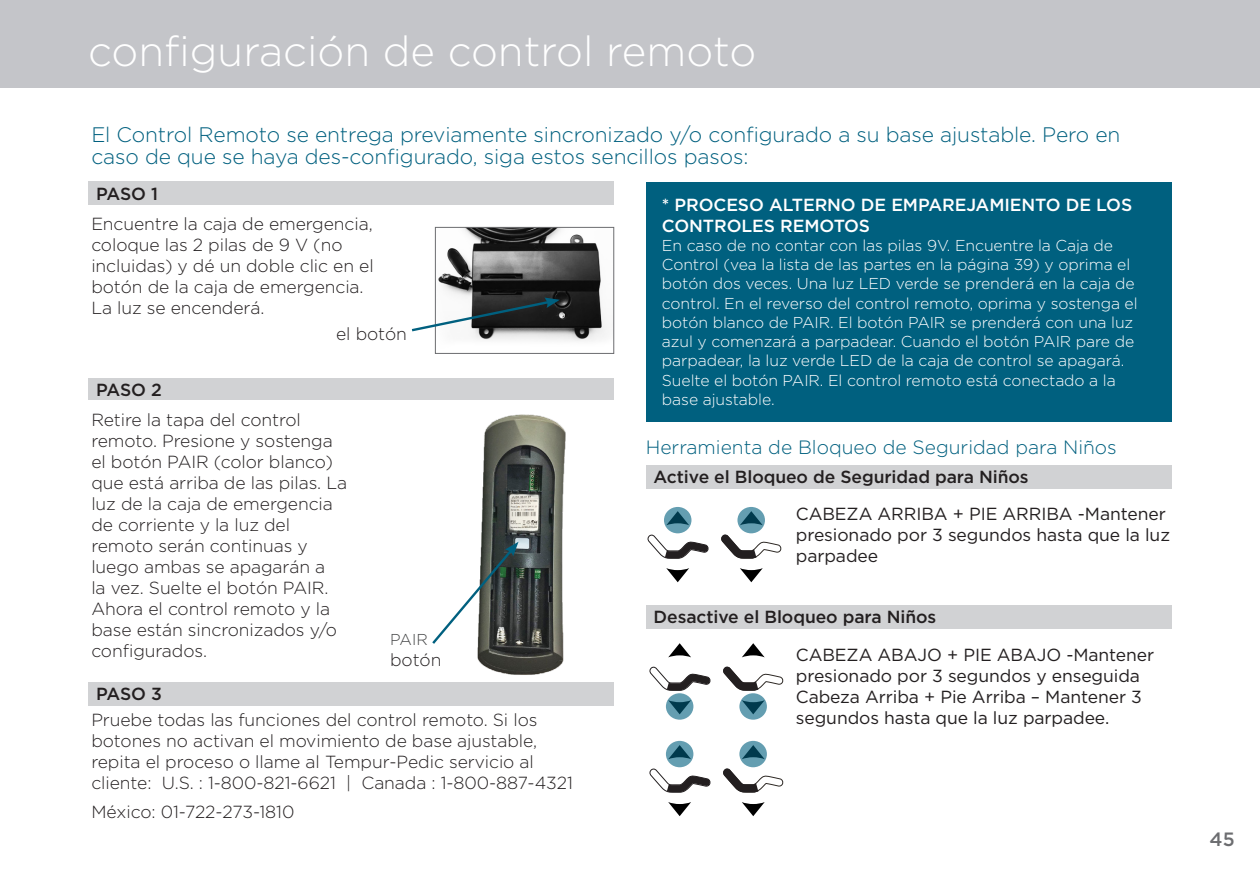
<style>
.page{position:relative;width:1260px;height:882px;background:#fff}
.page>*{position:absolute;margin:0;border:0;box-sizing:border-box;transform-origin:0 0}
.t1{font:300 42px "Gotham";color:#fff}
.Body{font:300 21px/22.8px "Gotham";letter-spacing:-.005em;color:#00607f}
.Intro_Subheader{font:300 19.25px "Gotham";color:#00607f}
.t2{font:500 19.25px "Gotham";color:#6c6d70}
.Body-2{font:300 17.5px/21px "Gotham";letter-spacing:-.005em;color:#231f20}
.Body-3{font:17.5px/21px "Gotham";letter-spacing:-.005em;color:#231f20}
.Step{font:500 17.5px "Gotham";letter-spacing:-.005em;color:#231f20}
.Alert{font:500 17.5px/21px "Gotham";letter-spacing:-.005em;color:#fff}
.Callout_Center{font:300 17.5px "Gotham";letter-spacing:-.005em;color:#231f20}
.Sub_Header{font:500 17.5px "Gotham";color:#231f20}
.Alert-2{font:300 15.75px/19.2px "Gotham";letter-spacing:-.005em;color:#fff}
.Callout_Center-2{font:300 15.75px "Gotham";color:#454647}
</style>
<div class="page">
<div style="left:0;top:0;width:1260px;height:88px;background:#c4c5c9"></div>
<div style="left:646px;top:182px;width:525px;height:240px;background:#00607f"></div>
<img style="left:477px;top:414px;width:89px;height:261px">
<div style="left:88px;top:182px;width:526px;height:23px;background:#d1d2d4"></div>
<div style="left:88px;top:379px;width:526px;height:21px;background:#d1d2d4"></div>
<div style="left:88px;top:682px;width:526px;height:24px;background:#d1d2d4"></div>
<svg style="left:432px;top:542px;width:87px;height:104px"></svg>
<img style="left:438px;top:229px;width:169px;height:112px">
<div style="left:435px;top:227px;width:179px;height:127px;border:1px solid #6c6d70"></div>
<svg style="left:411px;top:298px;width:149px;height:35px"></svg>
<div style="left:646px;top:465px;width:526px;height:23px;background:#d1d2d4"></div>
<div style="left:646px;top:605px;width:526px;height:24px;background:#d1d2d4"></div>
<svg style="left:666px;top:568px;width:23px;height:14px"></svg>
<svg style="left:668px;top:643px;width:23px;height:14px"></svg>
<svg style="left:668px;top:802px;width:23px;height:14px"></svg>
<svg style="left:648px;top:534px;width:61px;height:25px"></svg>
<svg style="left:650px;top:666px;width:61px;height:25px"></svg>
<svg style="left:650px;top:768px;width:61px;height:25px"></svg>
<svg style="left:740px;top:568px;width:23px;height:14px"></svg>
<svg style="left:742px;top:643px;width:23px;height:14px"></svg>
<svg style="left:742px;top:802px;width:23px;height:14px"></svg>
<svg style="left:721px;top:532px;width:61px;height:27px"></svg>
<svg style="left:723px;top:666px;width:61px;height:25px"></svg>
<svg style="left:723px;top:765px;width:61px;height:28px"></svg>
<svg style="left:664px;top:507px;width:27px;height:26px"></svg>
<svg style="left:666px;top:693px;width:27px;height:27px"></svg>
<svg style="left:666px;top:741px;width:27px;height:26px"></svg>
<svg style="left:737px;top:507px;width:28px;height:26px"></svg>
<svg style="left:739px;top:693px;width:28px;height:27px"></svg>
<svg style="left:739px;top:741px;width:28px;height:26px"></svg>
<p class="t1" style="left:88px;top:29px;width:670px">configuración de control remoto</p>
<p class="Body" style="left:91px;top:123px;width:1031px">El Control Remoto se entrega previamente sincronizado y/o configurado a su base ajustable. Pero en caso de que se haya des-configurado, siga estos sencillos pasos:</p>
<p class="Sub_Header" style="left:96px;top:184px;width:63px">PASO 1</p>
<p class="Body-2" style="left:91px;top:213px;width:284px">Encuentre la caja de emergencia, coloque las 2 pilas de 9 V (no incluidas) y dé un doble clic en el botón de la caja de emergencia.<br>La luz se encenderá.</p>
<p class="Step" style="left:96px;top:380px;width:67px">PASO 2</p>
<p class="Body-2" style="left:336px;top:323px;width:72px">el botón</p>
<p class="Body-2" style="left:91px;top:410px;width:257px">Retire la tapa del control remoto. Presione y sostenga el botón PAIR (color blanco) que está arriba de las pilas. La luz de la caja de emergencia de corriente y la luz del remoto serán continuas y luego ambas se apagarán a<br>la vez. Suelte el botón PAIR.<br>Ahora el control remoto y la base están sincronizados y/o configurados.</p>
<p class="Step" style="left:96px;top:684px;width:67px">PASO 3</p>
<p class="Callout_Center-2" style="left:390px;top:631px;width:39px">PAIR</p>
<p class="Callout_Center" style="left:390px;top:650px;width:53px">botón</p>
<p class="Body-2" style="left:91px;top:709px;width:483px">Pruebe todas las funciones del control remoto. Si los botones no activan el movimiento de base ajustable, repita el proceso o llame al Tempur-Pedic servicio al cliente: U.S. : 1-800-821-6621 | Canada : 1-800-887-4321</p>
<p class="Body-2" style="left:91px;top:801px;width:205px">México: 01-722-273-1810</p>
<p class="Alert" style="left:662px;top:194px;width:472px">* PROCESO ALTERNO DE EMPAREJAMIENTO DE LOS<br>CONTROLES REMOTOS</p>
<p class="Alert-2" style="left:662px;top:236px;width:477px">En caso de no contar con las pilas 9V. Encuentre la Caja de Control (vea la lista de las partes en la página 39) y oprima el botón dos veces. Una luz LED verde se prenderá en la caja de control. En el reverso del control remoto, oprima y sostenga el botón blanco de PAIR. El botón PAIR se prenderá con una luz azul y comenzará a parpadear. Cuando el botón PAIR pare de parpadear, la luz verde LED de la caja de control se apagará.<br>Suelte el botón PAIR. El control remoto está conectado a la base ajustable.</p>
<p class="Intro_Subheader" style="left:646px;top:436px;width:473px">Herramienta de Bloqueo de Seguridad para Niños</p>
<p class="Step" style="left:654px;top:467px;width:376px">Active el Bloqueo de Seguridad para Niños</p>
<p class="Body-3" style="left:796px;top:504px;width:376px">CABEZA ARRIBA + PIE ARRIBA -Mantener presionado por 3 segundos hasta que la luz parpadee</p>
<p class="Step" style="left:654px;top:607px;width:284px">Desactive el Bloqueo para Niños</p>
<p class="Body-3" style="left:796px;top:644px;width:360px">CABEZA ABAJO + PIE ABAJO -Mantener presionado por 3 segundos y enseguida Cabeza Arriba + Pie Arriba – Mantener 3 segundos hasta que la luz parpadee.</p>
<p class="t2" style="left:1210px;top:828px;width:27px">45</p>
</div>
